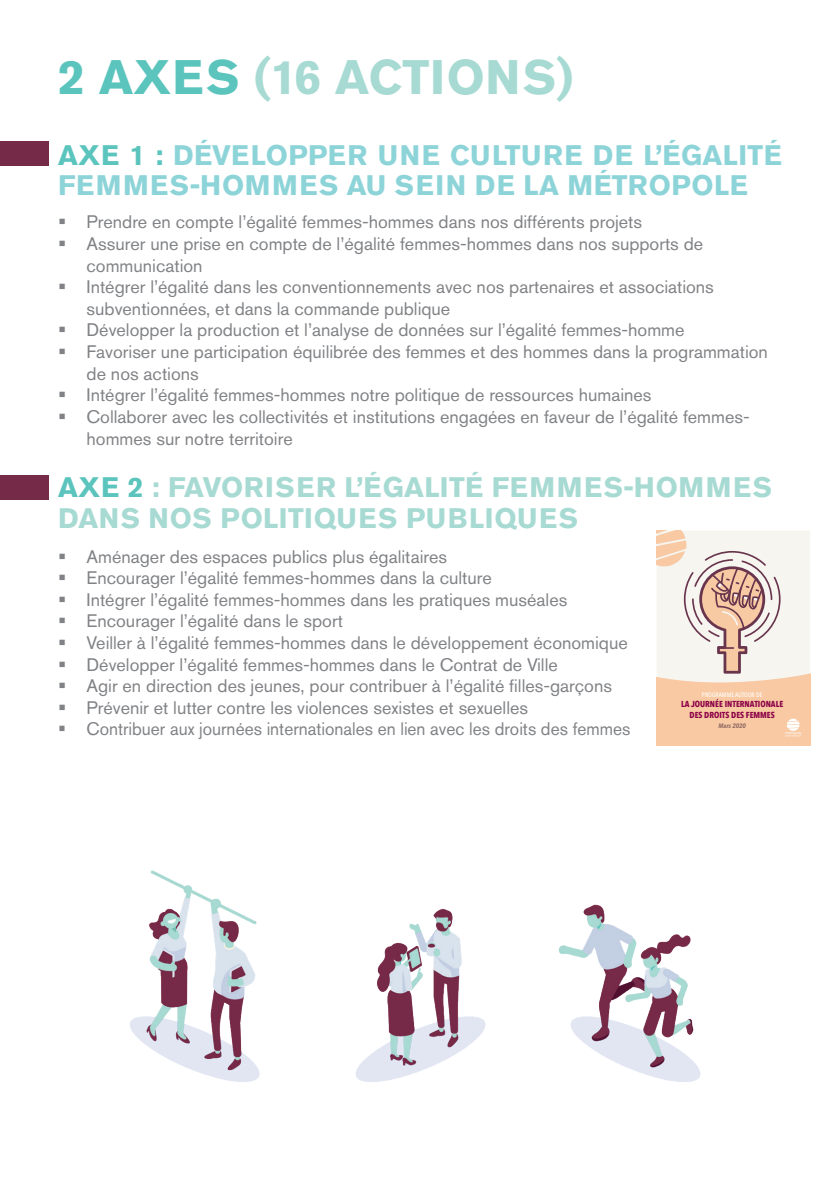
<style>
.page{position:relative;width:840px;height:1191px;background:#fff}
.page>*{position:absolute;margin:0;border:0;box-sizing:border-box;transform-origin:0 0}
.t1{font:700 48px "Akzidenz Grotesk Std";letter-spacing:.015em;color:#a6dad2}
.t2{font:700 28px/30.8px "Akzidenz Grotesk Std";letter-spacing:.015em;color:#8dd4d9}
.t3{font:700 28px/30.8px "Akzidenz Grotesk Std";letter-spacing:.035em;color:#a6dad2}
.t4{font:18px/21.6px "Akzidenz Grotesk Std";color:#808285}
.t5{font:18px "Akzidenz Grotesk Std";color:#808285;scale:.96 1}
.t6{font:700 8.6px/10.4px "Avenir Next Condensed";color:#8b0148;text-align:center}
.t7{font:500 6.4px "Avenir Next Condensed";color:#fff}
.t8{font:italic 700 6.4px "Avenir Next Condensed";color:#946e66}
.s1{color:#5ac4bd}
</style>
<div class="page">
<div style="left:0;top:142px;width:48px;height:24px;background:#752a47"></div>
<div style="left:0;top:475px;width:48px;height:24px;background:#752a47"></div>
<svg style="left:656px;top:530px;width:153px;height:215px"></svg>
<img style="left:130px;top:870px;width:571px;height:212px">
<h1 class="t1" style="left:58px;top:50px;width:516px"><span class="s1">2 AXES</span> (16 ACTIONS)</h1>
<h2 class="t2" style="left:58px;top:139px;width:724px"><span class="s1">AXE 1 :</span> DÉVELOPPER UNE CULTURE DE L’ÉGALITÉ<br>FEMMES-HOMMES AU SEIN DE LA MÉTROPOLE</h2>
<p class="t4" style="left:58px;top:211px;width:585px">▪ Prendre en compte l’égalité femmes-hommes dans nos différents projets</p>
<p class="t4" style="left:86px;top:233px;width:618px;text-indent:-28px">▪ Assurer une prise en compte de l’égalité femmes-hommes dans nos supports de communication</p>
<p class="t4" style="left:86px;top:276px;width:628px;text-indent:-28px">▪ Intégrer l’égalité dans les conventionnements avec nos partenaires et associations subventionnées, et dans la commande publique</p>
<p class="t4" style="left:58px;top:319px;width:627px">▪ Développer la production et l’analyse de données sur l’égalité femmes-homme</p>
<p class="t4" style="left:86px;top:341px;width:682px;text-indent:-28px">▪ Favoriser une participation équilibrée des femmes et des hommes dans la programmation de nos actions</p>
<p class="t4" style="left:58px;top:384px;width:594px">▪ Intégrer l’égalité femmes-hommes notre politique de ressources humaines</p>
<p class="t4" style="left:86px;top:406px;width:664px;text-indent:-28px">▪ Collaborer avec les collectivités et institutions engagées en faveur de l’égalité femmes&shy;hommes sur notre territoire</p>
<h2 class="t3" style="left:58px;top:472px;width:715px"><span class="s1">AXE 2</span> : FAVORISER L’ÉGALITÉ FEMMES-HOMMES<br>DANS NOS POLITIQUES PUBLIQUES</h2>
<p class="t4" style="left:58px;top:545px;width:390px">▪ Aménager des espaces publics plus égalitaires</p>
<p class="t4" style="left:58px;top:567px;width:435px">▪ Encourager l’égalité femmes-hommes dans la culture</p>
<p class="t4" style="left:58px;top:588px;width:510px">▪ Intégrer l’égalité femmes-hommes dans les pratiques muséales</p>
<p class="t4" style="left:58px;top:610px;width:286px">▪ Encourager l’égalité dans le sport</p>
<p class="t4" style="left:58px;top:632px;width:571px">▪ Veiller à l’égalité femmes-hommes dans le développement économique</p>
<p class="t4" style="left:58px;top:653px;width:501px">▪ Développer l’égalité femmes-hommes dans le Contrat de Ville</p>
<p class="t4" style="left:58px;top:675px;width:555px">▪ Agir en direction des jeunes, pour contribuer à l’égalité filles‑garçons</p>
<p class="t4" style="left:58px;top:696px;width:471px">▪ Prévenir et lutter contre les violences sexistes et sexuelles</p>
<p class="t5" style="left:58px;top:718px;width:597px">▪ Contribuer aux journées internationales en lien avec les droits des femmes</p>
<p class="t7" style="left:701px;top:691px;width:62px">PROGRAMME AUTOUR DE</p>
<p class="t6" style="left:680px;top:699px;width:103px">LA JOURNÉE INTERNATIONALE<br>DES DROITS DES FEMMES</p>
<p class="t8" style="left:718px;top:721px;width:29px">Mars 2020</p>
</div>
